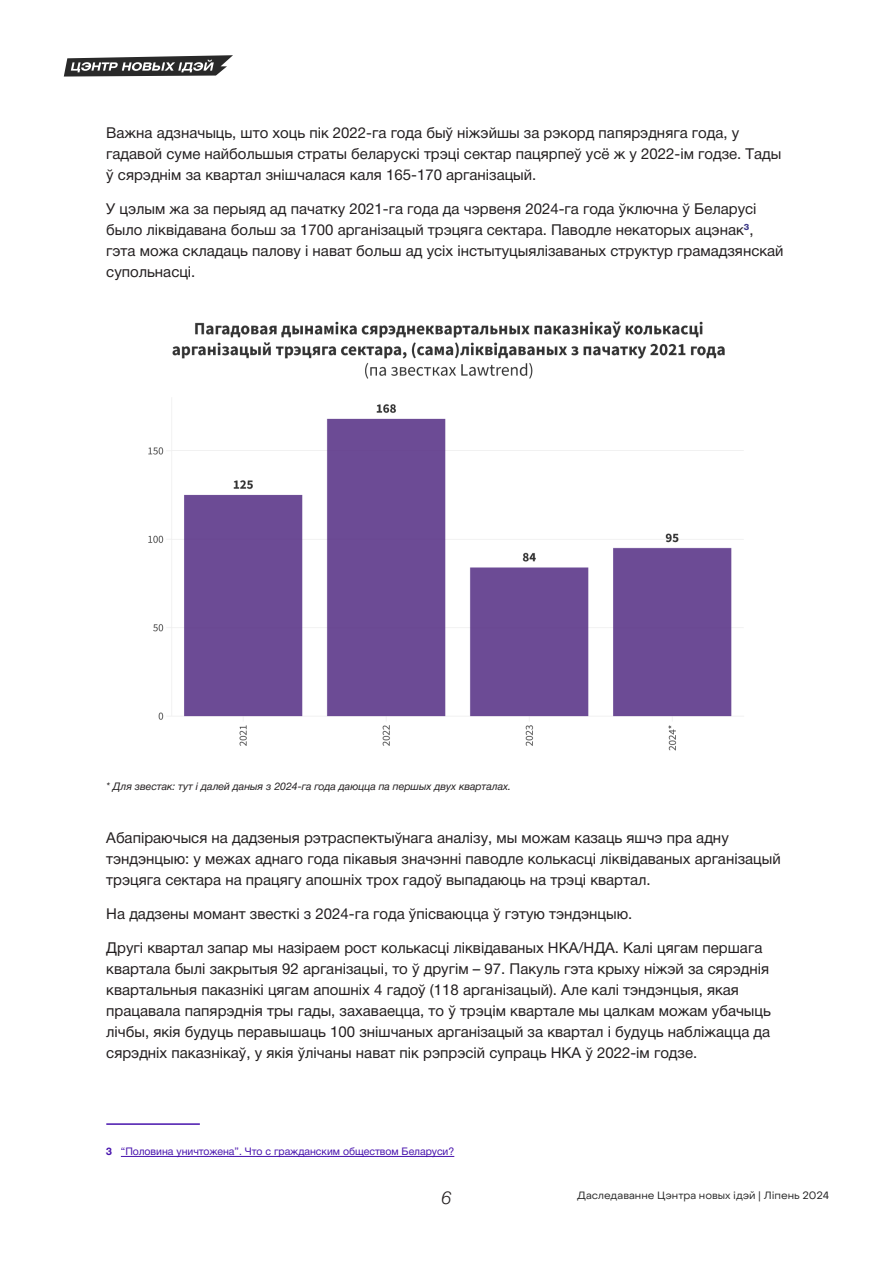
<style>
.page{position:relative;width:893px;height:1263px;background:#fff}
.page>*{position:absolute;margin:0;border:0;box-sizing:border-box;transform-origin:0 0}
.t1{font:italic 300 18px "Helvetica Neue Cyr";color:#231f20}
.абзац_под_пунктом{font:15px/21px "Helvetica Neue Cyr";color:#231f20}
.t2{font:italic 10.5px "Helvetica Neue Cyr";color:#231f20}
.t3{font:10.5px "Helvetica Neue Cyr";color:#4813ad}
.t4{font:10.5px "Object Sans";color:#292929}
.s1{font-weight:700}
</style>
<div class="page">
<svg style="left:64px;top:55px;width:169px;height:22px"></svg>
<hr style="left:106px;top:1123px;width:94px;height:2px;background:#4813ad">
<hr style="left:121px;top:1156px;width:333px;height:1px;background:#4813ad">
<img style="left:148px;top:321px;width:596px;height:430px">
<p class="абзац_под_пунктом" style="left:106px;top:123px;width:677px">Важна адзначыць, што хоць пік 2022-га года быў ніжэйшы за рэкорд папярэдняга года, у гадавой суме найбольшыя страты беларускі трэці сектар пацярпеў усё ж у 2022-ім годзе. Тады ў сярэднім за квартал знішчалася каля 165-170 арганізацый.</p>
<p class="абзац_под_пунктом" style="left:106px;top:198px;width:679px">У цэлым жа за перыяд ад пачатку 2021-га года да чэрвеня 2024-га года ўключна ў Беларусі было ліквідавана больш за 1700 арганізацый трэцяга сектара. Паводле некаторых ацэнак<sup>3</sup>, гэта можа складаць палову і нават больш ад усіх інстытуцыялізаваных структур грамадзянскай супольнасці.</p>
<p class="t2" style="left:106px;top:780px;width:406px">* Для звестак: тут і далей даныя з 2024-га года даюцца па першых двух кварталах.</p>
<p class="абзац_под_пунктом" style="left:106px;top:827px;width:676px">Абапіраючыся на дадзеныя рэтраспектыўнага аналізу, мы можам казаць яшчэ пра адну тэндэнцыю: у межах аднаго года пікавыя значэнні паводле колькасці ліквідаваных арганізацый трэцяга сектара на працягу апошніх трох гадоў выпадаюць на трэці квартал.</p>
<p class="абзац_под_пунктом" style="left:106px;top:903px;width:528px">На дадзены момант звесткі з 2024-га года ўпісваюцца ў гэтую тэндэнцыю.</p>
<p class="абзац_под_пунктом" style="left:106px;top:937px;width:666px">Другі квартал запар мы назіраем рост колькасці ліквідаваных НКА/НДА. Калі цягам першага квартала былі закрытыя 92 арганізацыі, то ў другім – 97. Пакуль гэта крыху ніжэй за сярэднія квартальныя паказнікі цягам апошніх 4 гадоў (118 арганізацый). Але калі тэндэнцыя, якая працавала папярэднія тры гады, захаваецца, то ў трэцім квартале мы цалкам можам убачыць лічбы, якія будуць перавышаць 100 знішчаных арганізацый за квартал і будуць набліжацца да сярэдніх паказнікаў, у якія ўлічаны нават пік рэпрэсій супраць НКА ў 2022-ім годзе.</p>
<p class="t3" style="left:106px;top:1145px;width:349px"><span class="s1">3</span> “Половина уничтожена”. Что с гражданским обществом Беларуси?</p>
<p class="t1" style="left:441px;top:1188px;width:12px">6</p>
<p class="t4" style="left:577px;top:1189px;width:253px">Даследаванне Цэнтра новых ідэй | Ліпень 2024</p>
</div>
